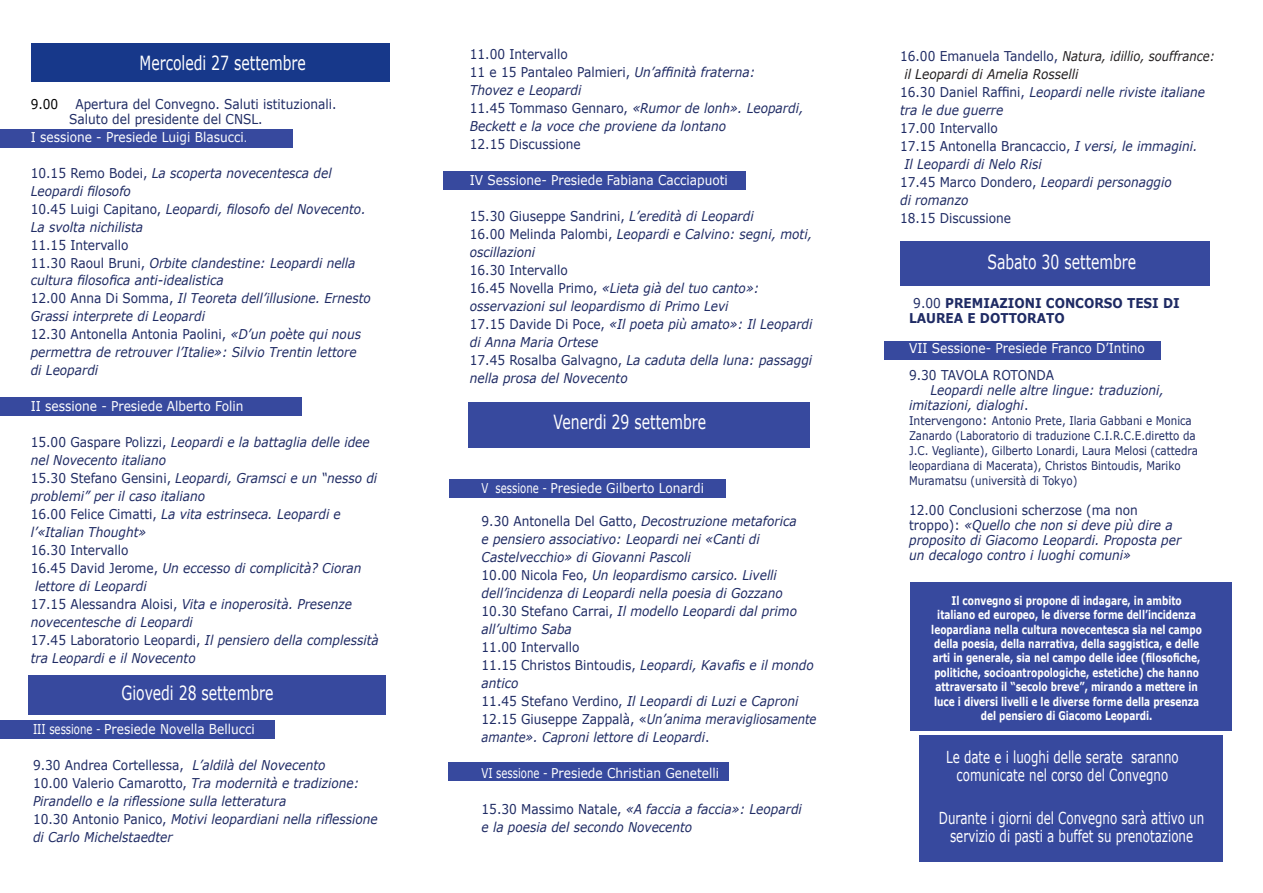
<style>
.page{position:relative;width:1263px;height:893px;background:#fff}
.page>*{position:absolute;margin:0;border:0;box-sizing:border-box;transform-origin:0 0}
.t1{font:19.5px "Verdana";color:#fff;scale:.72 1}
.t2{font:16.5px/18px "Verdana";color:#fff;text-align:center;scale:.72 1}
.t3{font:italic 13.5px/18px "Verdana";color:#1f2b64;scale:.9 1}
.t4{font:13.5px/18px "Verdana";color:#1f2b64;scale:.9 1}
.t5{font:13.5px "Verdana";color:#fff;scale:.9 1}
.t6{font:13.5px "Verdana";color:#fff;scale:.75 1}
.t7{font:italic 13.5px "Verdana";color:#231f20;scale:.86 1}
.t8{font:700 13.5px/15px "Verdana";color:#1f2b64;scale:.9 1}
.t9{font:italic 13.5px "Verdana";color:#231f20;scale:.9 1}
.t10{font:13.5px "Verdana";color:#000;scale:.9 1}
.t11{font:700 12px/14.4px "Verdana";color:#fff;text-align:center;scale:.75 1}
.t12{font:12px/15px "Verdana";color:#1f2b64;scale:.9 1}
.s1{font-size:10.5px}
.s2{font-style:normal}
.s3{font-style:italic}
.s4{font-style:normal;color:#1f2b64}
.s5{font-weight:400}
.s6{font-size:13.5px}
</style>
<div class="page">
<div style="left:910px;top:582px;width:322px;height:148px;background:#37499e"></div>
<div style="left:919px;top:735px;width:303px;height:126px;background:#37499e"></div>
<div style="left:444px;top:171px;width:302px;height:18px;background:#37499e"></div>
<div style="left:884px;top:341px;width:277px;height:18px;background:#37499e"></div>
<div style="left:900px;top:241px;width:310px;height:44px;background:#37499e"></div>
<div style="left:449px;top:762px;width:280px;height:18px;background:#37499e"></div>
<div style="left:468px;top:402px;width:342px;height:46px;background:#37499e"></div>
<div style="left:0;top:720px;width:275px;height:18px;background:#37499e"></div>
<div style="left:0;top:398px;width:302px;height:17px;background:#37499e"></div>
<div style="left:29px;top:675px;width:357px;height:39px;background:#37499e"></div>
<div style="left:0;top:129px;width:293px;height:18px;background:#37499e"></div>
<div style="left:32px;top:43px;width:358px;height:39px;background:#17388a"></div>
<div style="left:449px;top:479px;width:276px;height:18px;background:#37499e"></div>
<p class="t1" style="left:140px;top:51px;width:233px">Mercoledi 27 settembre</p>
<p class="t10" style="left:31px;top:96px;width:32px">9.00</p>
<p class="t4" style="left:75px;top:95px;width:292px">Apertura del Convegno. Saluti istituzionali.</p>
<p class="t4" style="left:69px;top:110px;width:216px">Saluto del presidente del CNSL.</p>
<p class="t5" style="left:31px;top:129px;width:242px">I sessione - Presiede Luigi Blasucci<span class="s1">.</span></p>
<p class="t3" style="left:31px;top:164px;width:336px"><span class="s2">10.15 Remo Bodei,</span> La scoperta novecentesca del</p>
<p class="t3" style="left:31px;top:182px;width:374px">Leopardi filosofo<br><span class="s2">10.45 Luigi Capitano,</span> Leopardi, filosofo del Novecento.</p>
<p class="t3" style="left:31px;top:218px;width:362px">La svolta nichilista<br><span class="s2">11.15 Intervallo<br>11.30 Raoul Bruni,</span> Orbite clandestine: Leopardi nella</p>
<p class="t3" style="left:31px;top:270px;width:216px">cultura filosofica anti-idealistica</p>
<p class="t3" style="left:31px;top:288px;width:379px"><span class="s2">12.00 Anna Di Somma,</span> Il Teoreta dell’illusione. Ernesto Grassi interprete di Leopardi<br><span class="s2">12.30 Antonella Antonia Paolini,</span> «D’un poète qui nous permettra de retrouver l’Italie»: Silvio Trentin lettore</p>
<p class="t3" style="left:31px;top:360px;width:77px">di Leopardi</p>
<p class="t5" style="left:31px;top:397px;width:238px">II sessione - Presiede Alberto Folin</p>
<p class="t3" style="left:31px;top:432px;width:378px"><span class="s2">15.00 Gaspare Polizzi,</span> Leopardi e la battaglia delle idee</p>
<p class="t3" style="left:31px;top:450px;width:386px">nel Novecento italiano<br><span class="s2">15.30 Stefano Gensini,</span> Leopardi, Gramsci e un “nesso di problemi” per il caso italiano</p>
<p class="t3" style="left:31px;top:504px;width:346px"><span class="s2">16.00 Felice Cimatti,</span> La vita estrinseca. Leopardi e</p>
<p class="t3" style="left:31px;top:522px;width:369px">l’«Italian Thought»<br><span class="s2">16.30 Intervallo<br>16.45 David Jerome,</span> Un eccesso di complicità? Cioran</p>
<p class="t3" style="left:31px;top:576px;width:388px;text-indent:4px">lettore di Leopardi<br><span class="s2">17.15 Alessandra Aloisi,</span> Vita e inoperosità. Presenze novecentesche di Leopardi<br><span class="s2">17.45 Laboratorio Leopardi,</span> Il pensiero della complessità</p>
<p class="t3" style="left:31px;top:648px;width:185px">tra Leopardi e il Novecento</p>
<p class="t1" style="left:122px;top:680px;width:213px">Giovedi 28 settembre</p>
<p class="t6" style="left:33px;top:721px;width:297px">III sessione - Presiede Novella Bellucci</p>
<p class="t3" style="left:33px;top:756px;width:385px"><span class="s2">9.30 Andrea Cortellessa,</span> L’aldilà del Novecento<br><span class="s2">10.00 Valerio Camarotto,</span> Tra modernità e tradizione:<br>Pirandello e la riflessione sulla letteratura<br><span class="s2">10.30 Antonio Panico,</span> Motivi leopardiani nella riflessione</p>
<p class="t3" style="left:33px;top:828px;width:157px">di Carlo Michelstaedter</p>
<p class="t4" style="left:470px;top:45px;width:319px">11.00 Intervallo<br>11 e 15 Pantaleo Palmieri, <span class="s3">Un’affinità fraterna:</span></p>
<p class="t3" style="left:470px;top:81px;width:372px">Thovez e Leopardi<br><span class="s2">11.45 Tommaso Gennaro,</span> «Rumor de lonh». Leopardi,<br>Beckett e la voce che proviene da lontano<br><span class="s2">12.15 Discussione</span></p>
<p class="t5" style="left:470px;top:172px;width:288px">IV Sessione- Presiede Fabiana Cacciapuoti</p>
<p class="t3" style="left:470px;top:207px;width:382px"><span class="s2">15.30 Giuseppe Sandrini,</span> L’eredità di Leopardi<br><span class="s2">16.00 Melinda Palombi,</span> Leopardi e Calvino: segni, moti, oscillazioni<br><span class="s2">16.30 Intervallo<br>16.45 Novella Primo,</span> «Lieta già del tuo canto»:</p>
<p class="t3" style="left:470px;top:297px;width:382px">osservazioni sul leopardismo di Primo Levi<br><span class="s2">17.15 Davide Di Poce,</span> «Il poeta più amato»: Il Leopardi</p>
<p class="t3" style="left:470px;top:333px;width:382px">di Anna Maria Ortese<br><span class="s2">17.45 Rosalba Galvagno,</span> La caduta della luna: passaggi nella prosa del Novecento</p>
<p class="t1" style="left:554px;top:409px;width:214px">Venerdi 29 settembre</p>
<p class="t6" style="left:482px;top:479px;width:298px">V sessione - Presiede Gilberto Lonardi</p>
<p class="t3" style="left:482px;top:511px;width:352px"><span class="s2">9.30 Antonella Del Gatto,</span> Decostruzione metaforica</p>
<p class="t3" style="left:482px;top:529px;width:311px">e pensiero associativo: Leopardi nei «Canti di</p>
<p class="t3" style="left:482px;top:547px;width:374px">Castelvecchio» di Giovanni Pascoli<br><span class="s2">10.00 Nicola Feo,</span> Un leopardismo carsico. Livelli dell’incidenza di Leopardi nella poesia di Gozzano <span class="s2">10.30 Stefano Carrai,</span> Il modello Leopardi dal primo all’ultimo Saba<br><span class="s2">11.00 Intervallo<br>11.15 Christos Bintoudis,</span> Leopardi, Kavafis e il mondo antico<br><span class="s2">11.45 Stefano Verdino,</span> Il Leopardi di Luzi e Caproni <span class="s2">12.15 Giuseppe Zappalà, «</span>Un’anima meravigliosamente amante». Caproni lettore di Leopardi<span class="s2">.</span></p>
<p class="t6" style="left:482px;top:764px;width:318px">VI sessione - Presiede Christian Genetelli</p>
<p class="t3" style="left:482px;top:799px;width:357px"><span class="s2">15.30 Massimo Natale,</span> «A faccia a faccia»: Leopardi</p>
<p class="t3" style="left:482px;top:817px;width:236px">e la poesia del secondo Novecento</p>
<p class="t7" style="left:900px;top:48px;width:368px"><span class="s4">16.00 Emanuela Tandello,</span> Natura, idillio, souffrance:</p>
<p class="t9" style="left:904px;top:66px;width:195px">il Leopardi di Amelia Rosselli</p>
<p class="t3" style="left:900px;top:83px;width:340px"><span class="s2">16.30 Daniel Raffini,</span> Leopardi nelle riviste italiane</p>
<p class="t4" style="left:900px;top:101px;width:332px"><span class="s3">tra le due guerre<br></span>17.00 Intervallo<br>17.15 Antonella Brancaccio, <span class="s3">I versi, le immagini.</span></p>
<p class="t3" style="left:900px;top:155px;width:303px;text-indent:4px">Il Leopardi di Nelo Risi<br><span class="s2">17.45 Marco Dondero,</span> Leopardi personaggio</p>
<p class="t4" style="left:900px;top:191px;width:125px"><span class="s3">di romanzo<br></span>18.15 Discussione</p>
<p class="t1" style="left:987px;top:249px;width:208px">Sabato 30 settembre</p>
<p class="t8" style="left:909px;top:295px;width:302px;text-indent:4px"><span class="s5">9.00</span> PREMIAZIONI CONCORSO TESI DI<br>LAUREA E DOTTORATO</p>
<p class="t5" style="left:909px;top:339px;width:263px">VII Sessione- Presiede Franco D’Intino</p>
<p class="t4" style="left:909px;top:365px;width:163px">9.30 TAVOLA ROTONDA</p>
<p class="t3" style="left:909px;top:382px;width:285px;line-height:15px;text-indent:21px">Leopardi nelle altre lingue: traduzioni, imitazioni, dialoghi<span class="s2">.</span></p>
<p class="t12" style="left:909px;top:413px;width:322px">Intervengono<span class="s6">:</span> Antonio Prete, Ilaria Gabbani e Monica Zanardo (Laboratorio di traduzione C.I.R.C.E.diretto da J.C. Vegliante), Gilberto Lonardi, Laura Melosi (cattedra leopardiana di Macerata), Christos Bintoudis, Mariko Muramatsu (università di Tokyo)</p>
<p class="t3" style="left:909px;top:502px;width:304px;line-height:15px"><span class="s2">12.00 Conclusioni scherzose (ma non troppo):</span> «Quello che non si deve più dire a proposito di Giacomo Leopardi. Proposta per</p>
<p class="t3" style="left:909px;top:545px;width:248px">un decalogo contro i luoghi comuni»</p>
<p class="t11" style="left:931px;top:593px;width:362px">Il convegno si propone di indagare, in ambito italiano ed europeo, le diverse forme dell’incidenza leopardiana nella cultura novecentesca sia nel campo della poesia, della narrativa, della saggistica, e delle arti in generale, sia nel campo delle idee (filosofiche, politiche, socioantropologiche, estetiche) che hanno attraversato il “secolo breve”, mirando a mettere in luce i diversi livelli e le diverse forme della presenza del pensiero di Giacomo Leopardi.</p>
<p class="t2" style="left:946px;top:748px;width:325px">Le date e i luoghi delle serate saranno comunicate nel corso del Convegno</p>
<p class="t2" style="left:939px;top:809px;width:370px">Durante i giorni del Convegno sarà attivo un servizio di pasti a buffet su prenotazione</p>
</div>
